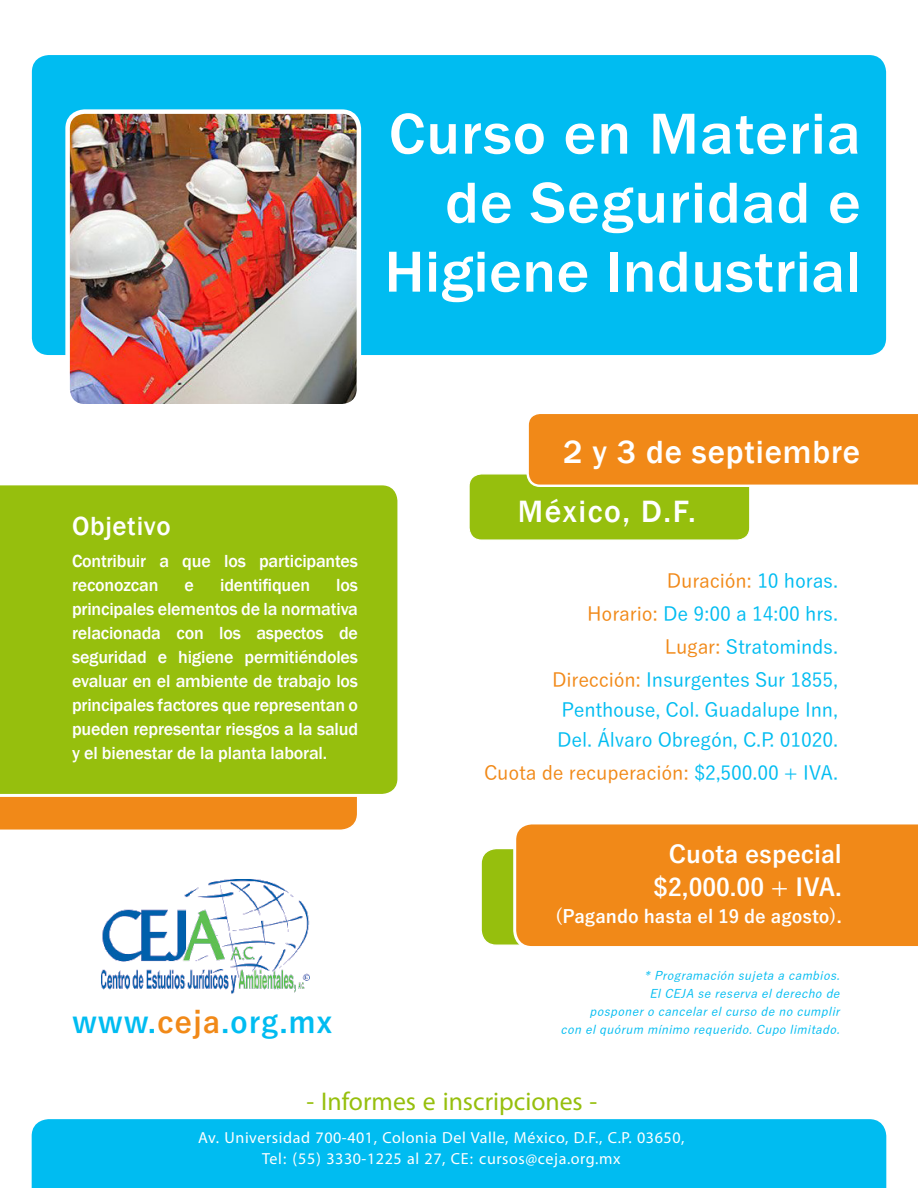
<style>
.page{position:relative;width:918px;height:1188px;background:#fff}
.page>*{position:absolute;margin:0;border:0;box-sizing:border-box;transform-origin:0 0}
.t1{font:500 59.85px/69px "Franklin Gothic";letter-spacing:.015em;color:#fff;text-align:right;scale:1.05 1}
.t2{font:36px "Myriad Arabic";color:#96bf0d}
.t3{font:500 33px "Franklin Gothic";letter-spacing:.025em;color:#fff}
.t4{font:500 31.65px "Franklin Gothic";letter-spacing:.05em;color:#fff}
.t5{font:700 30px "Yu Go";letter-spacing:.025em;color:#00bcf1}
.t6{font:500 27px "Franklin Gothic";letter-spacing:.025em;color:#fff}
.t7{font:700 24px "Yu Go";color:#fff}
.t8{font:22.5px "Myriad Arabic";letter-spacing:.025em;color:#fff}
.t9{font:500 19.5px "Yu Go";letter-spacing:-.01em;color:#00bcf1}
.t10{font:500 19.5px "Yu Go";letter-spacing:-.01em;color:#f18918}
.t11{font:500 18px/24px "Franklin Gothic";letter-spacing:-.01em;color:#fff}
.t12{font:700 18px "Yu Go";color:#fff}
.t13{font:italic 500 12px "Yu Go";color:#00bcf1}
.s1{color:#f18918}
.s2{color:#00bcf1}
</style>
<div class="page">
<div style="left:481px;top:849px;width:344px;height:96px;background:#96bf0d;border-radius:15px"></div>
<div style="left:469px;top:474px;width:281px;height:66px;background:#96bf0d;border-radius:12px"></div>
<div style="left:469px;top:473px;width:281px;height:68px;border:1px solid #fff;border-radius:12px"></div>
<div style="left:0;top:797px;width:357px;height:33px;background:#f18918"></div>
<div style="left:32px;top:55px;width:854px;height:300px;background:#00bcf1;border-radius:17px"></div>
<img style="left:70px;top:114px;width:286px;height:290px">
<div style="left:65px;top:109px;width:296px;height:300px;border:4px solid #fff;border-radius:17px"></div>
<div style="left:0;top:485px;width:398px;height:312px;background:#96bf0d"></div>
<svg style="left:526px;top:414px;width:392px;height:73px;background:#f18e23"></svg>
<div style="left:32px;top:1119px;width:854px;height:69px;background:#00bcf1"></div>
<div style="left:513px;top:824px;width:405px;height:122px;background:#f18918"></div>
<img style="left:101px;top:879px;width:209px;height:115px">
<p class="t1" style="left:384px;top:100px;width:455px">Curso en Materia de Seguridad e<br>Higiene Industrial</p>
<p class="t6" style="left:72px;top:510px;width:100px">Objetivo</p>
<p class="t11" style="left:72px;top:549px;width:287px">Contribuir a que los participantes reconozcan</p>
<p class="t11" style="left:185px;top:573px;width:11px">e</p>
<p class="t11" style="left:220px;top:573px;width:92px">identifiquen</p>
<p class="t11" style="left:72px;top:573px;width:288px;text-align:justify;text-indent:264px">los principales elementos de la normativa relacionada con los aspectos de seguridad e higiene permitiéndoles evaluar en el ambiente de trabajo los principales factores que representan o pueden representar riesgos a la salud y el bienestar de la planta laboral.</p>
<p class="t5" style="left:72px;top:1006px;width:262px">www.<span class="s1">ceja</span>.org.mx</p>
<p class="t3" style="left:563px;top:432px;width:298px">2 y 3 de septiembre</p>
<p class="t4" style="left:518px;top:491px;width:180px">México, D.F.</p>
<p class="t10" style="left:667px;top:563px;width:173px">Duración: <span class="s2">10 horas.</span></p>
<p class="t9" style="left:587px;top:596px;width:252px"><span class="s1">Horario:</span> De 9:00 a 14:00 hrs.</p>
<p class="t9" style="left:665px;top:629px;width:175px"><span class="s1">Lugar:</span> Stratominds.</p>
<p class="t9" style="left:552px;top:662px;width:287px"><span class="s1">Dirección:</span> Insurgentes Sur 1855,</p>
<p class="t9" style="left:561px;top:692px;width:278px">Penthouse, Col. Guadalupe Inn,</p>
<p class="t9" style="left:557px;top:722px;width:282px">Del. Álvaro Obregón, C.P. 01020.</p>
<p class="t10" style="left:484px;top:755px;width:355px">Cuota de recuperación: <span class="s2">$2,500.00 + IVA.</span></p>
<p class="t7" style="left:669px;top:841px;width:174px">Cuota especial</p>
<p class="t7" style="left:653px;top:874px;width:190px">$2,000.00 + IVA.</p>
<p class="t12" style="left:555px;top:907px;width:288px">(Pagando hasta el 19 de agosto).</p>
<p class="t13" style="left:644px;top:965px;width:201px">*Programación sujetaacambios.</p>
<p class="t13" style="left:650px;top:983px;width:196px">ElCEJA sereservaelderechode</p>
<p class="t13" style="left:590px;top:1001px;width:256px">posponerocancelarelcursodenocumplir</p>
<p class="t13" style="left:561px;top:1019px;width:285px">con elquórum mínimorequerido.Cupolimitado.</p>
<p class="t2" style="left:306px;top:1076px;width:293px">- Informes e inscripciones -</p>
<p class="t8" style="left:198px;top:1122px;width:488px">Av. Universidad 700-401, Colonia Del Valle, México, D.F., C.P. 03650,</p>
<p class="t8" style="left:262px;top:1143px;width:360px">Tel: (55) 3330-1225 al 27, CE: cursos@ceja.org.mx</p>
</div>
